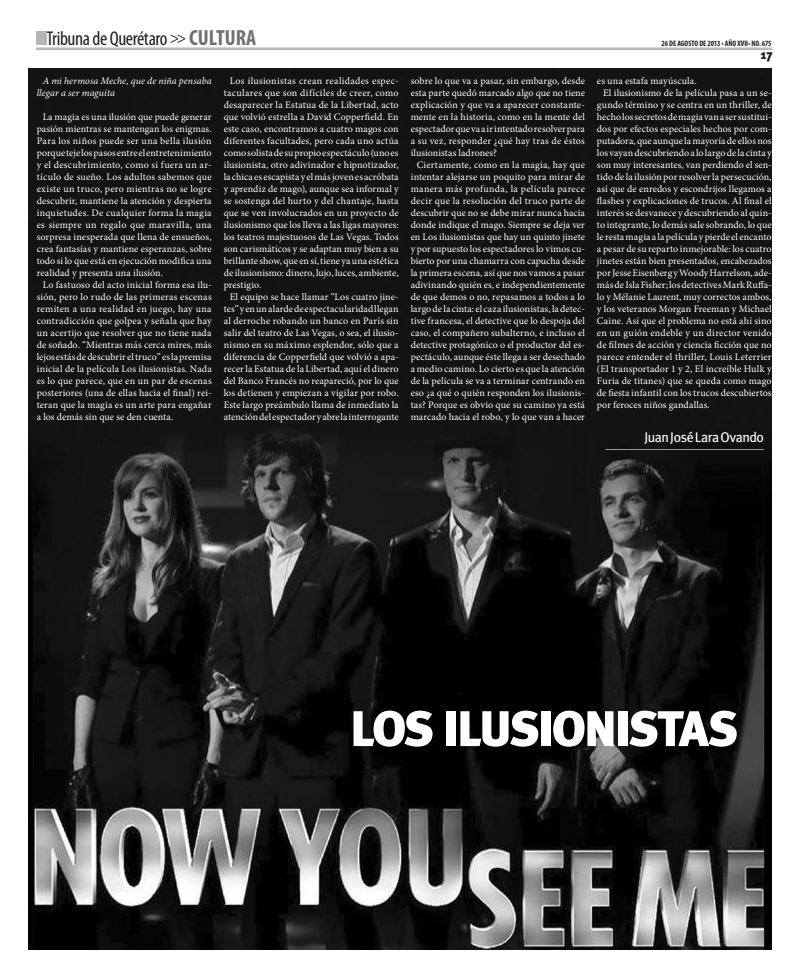
<style>
.page{position:relative;width:808px;height:978px;background:#fff}
.page>*{position:absolute;margin:0;border:0;box-sizing:border-box;transform-origin:0 0}
.t1{font:900 50px "Meta Plus";letter-spacing:-.05em;color:#fff}
.t2{font:condensed 20px "Myriad Pro";letter-spacing:-.02em;color:#241f1f}
.t3{font:14px "Meta Plus";letter-spacing:-.035em;color:#fff}
.t4{font:900 12.9px "Meta Plus";color:#241f1f}
.t5{font:10px/12px "Minion Pro";letter-spacing:.005em;color:#fff;text-align:justify}
.t6{font:italic 10px/12px "Minion Pro";letter-spacing:.005em;color:#fff}
.t7{font:700 condensed 7.9px "Myriad Pro";color:#241f1f}
.s1{font-size:16px}
.s2{font-weight:700;font-size:22px;color:#717072}
</style>
<div class="page">
<img style="left:28px;top:69px;width:744px;height:881px">
<hr style="left:36px;top:48px;width:736px;height:1px;background:#b5b5b6">
<hr style="left:36px;top:49px;width:736px;height:1px;background:#b5b5b6">
<div style="left:36px;top:31px;width:10px;height:14px;background:#b5b5b6"></div>
<hr style="left:605px;top:449px;width:159px;height:1px;background:#969698">
<h2 class="t2" style="left:47px;top:26px;width:211px">Tribuna de Querétaro <span class="s1">&gt;&gt;</span> <span class="s2">CULTURA</span></h2>
<p class="t6" style="left:37px;top:75px;width:176px;text-indent:6px">A mi hermosa Meche, que de niña pensaba llegar a ser maguita</p>
<p class="t5" style="left:37px;top:111px;width:176px;text-indent:6px">La magia es una ilusión que puede generar pasión mientras se mantengan los enigmas.<br>Para los niños puede ser una bella ilusión porque teje los pasos entre el entretenimiento y el descubrimiento, como si fuera un ar&shy;tículo de sueño. Los adultos sabemos que existe un truco, pero mientras no se logre descubrir, mantiene la atención y despierta inquietudes. De cualquier forma la magia es siempre un regalo que maravilla, una sorpresa inesperada que llena de ensueños, crea fantasías y mantiene esperanzas, sobre todo si lo que está en ejecución modifica una realidad y presenta una ilusión.</p>
<p class="t5" style="left:37px;top:279px;width:177px;text-indent:6px">Lo fastuoso del acto inicial forma esa ilu&shy;sión, pero lo rudo de las primeras escenas remiten a una realidad en juego, hay una contradicción que golpea y señala que hay un acertijo que resolver que no tiene nada de soñado. “Mientras más cerca mires, más lejos estás de descubrir el truco” es la premisa inicial de la película Los ilusionistas. Nada es lo que parece, que en un par de escenas posteriores (una de ellas hacia el final) rei&shy;teran que la magia es un arte para engañar a los demás sin que se den cuenta.</p>
<p class="t5" style="left:224px;top:75px;width:177px;text-indent:6px">Los ilusionistas crean realidades espec&shy;taculares que son difíciles de creer, como desaparecer la Estatua de la Libertad, acto que volvió estrella a David Copperfield. En este caso, encontramos a cuatro magos con diferentes facultades, pero cada uno actúa como solista de su propio espectáculo (uno es ilusionista, otro adivinador e hipnotizador, la chica es escapista y el más joven es acróbata y aprendiz de mago), aunque sea informal y se sostenga del hurto y del chantaje, hasta que se ven involucrados en un proyecto de ilusionismo que los lleva a las ligas mayores: los teatros majestuosos de Las Vegas. Todos son carismáticos y se adaptan muy bien a su brillante show, que en sí, tiene ya una estética de ilusionismo: dinero, lujo, luces, ambiente, prestigio.</p>
<p class="t5" style="left:224px;top:291px;width:176px;text-indent:6px">El equipo se hace llamar “Los cuatro jine&shy;tes” y en un alarde de espectacularidad llegan al derroche robando un banco en París sin salir del teatro de Las Vegas, o sea, el ilusio&shy;nismo en su máximo esplendor, sólo que a diferencia de Copperfield que volvió a apa&shy;recer la Estatua de la Libertad, aquí el dinero del Banco Francés no reapareció, por lo que los detienen y empiezan a vigilar por robo.<br>Este largo preámbulo llama de inmediato la atención del espectador y abre la interrogante</p>
<p class="t5" style="left:411px;top:75px;width:176px">sobre lo que va a pasar, sin embargo, desde esta parte quedó marcado algo que no tiene explicación y que va a aparecer constante&shy;mente en la historia, como en la mente del espectador que va a ir intentado resolver para a su vez, responder ¿qué hay tras de éstos ilusionistas ladrones?</p>
<p class="t5" style="left:411px;top:159px;width:176px;text-align:center">Ciertamente, como en la magia, hay que intentar alejarse un poquito para mirar de manera más profunda, la película parece decir que la resolución del truco parte de descubrir que no se debe mirar nunca hacia donde indique el mago. Siempre se deja ver en Los ilusionistas que hay un quinto jinete y por supuesto los espectadores lo vimos cu&shy;bierto por una chamarra con capucha desde la primera escena, así que nos vamos a pasar adivinando quién es, e independientemente de que demos o no, repasamos a todos a lo largo de la cinta: el caza ilusionistas, la detec&shy;tive francesa, el detective que lo despoja del caso, el compañero subalterno, e incluso el detective protagónico o el productor del es&shy;pectáculo, aunque éste llega a ser desechado a medio camino. Lo cierto es que la atención de la película se va a terminar centrando en eso ¿a qué o quién responden los ilusionis&shy;tas? Porque es obvio que su camino ya está marcado hacia el robo, y lo que van a hacer</p>
<p class="t7" style="left:662px;top:38px;width:111px">26 DE AGOSTO DE 2013 • AÑO XVII• NO. 675</p>
<p class="t4" style="left:761px;top:47px;width:13px">17</p>
<p class="t5" style="left:597px;top:75px;width:101px">es una estafa mayúscula.</p>
<p class="t5" style="left:603px;top:87px;width:170px">El ilusionismo de la película pasa a un se-</p>
<p class="t5" style="left:597px;top:99px;width:176px">gundo término y se centra en un thriller, de</p>
<p class="t5" style="left:597px;top:111px;width:176px">hecho los secretos de magia van a ser sustitui-</p>
<p class="t5" style="left:597px;top:123px;width:176px">dos por efectos especiales hechos por com-</p>
<p class="t5" style="left:597px;top:135px;width:176px">putadora, que aunque la mayoría de ellos nos</p>
<p class="t5" style="left:597px;top:147px;width:176px">los vayan descubriendo a lo largo de la cinta y</p>
<p class="t5" style="left:597px;top:159px;width:176px">son muy interesantes, van perdiendo el sen-</p>
<p class="t5" style="left:597px;top:171px;width:176px">tido de la ilusión por resolver la persecución,</p>
<p class="t5" style="left:597px;top:183px;width:176px">así que de enredos y escondrijos llegamos a</p>
<p class="t5" style="left:597px;top:195px;width:176px">flashes y explicaciones de trucos. Al final el</p>
<p class="t5" style="left:597px;top:207px;width:176px">interés se desvanece y descubriendo al quin-</p>
<p class="t5" style="left:597px;top:219px;width:176px">to integrante, lo demás sale sobrando, lo que</p>
<p class="t5" style="left:597px;top:231px;width:176px">le resta magia a la película y pierde el encanto</p>
<p class="t5" style="left:597px;top:243px;width:176px">a pesar de su reparto inmejorable: los cuatro</p>
<p class="t5" style="left:597px;top:255px;width:176px">jinetes están bien presentados, encabezados</p>
<p class="t5" style="left:597px;top:267px;width:176px">por Jesse Eisenberg y Woody Harrelson, ade-</p>
<p class="t5" style="left:597px;top:279px;width:176px">más de Isla Fisher; los detectives Mark Ruffa-</p>
<p class="t5" style="left:597px;top:291px;width:176px">lo y Mélanie Laurent, muy correctos ambos,</p>
<p class="t5" style="left:597px;top:303px;width:176px">y los veteranos Morgan Freeman y Michael</p>
<p class="t5" style="left:597px;top:315px;width:176px">Caine. Así que el problema no está ahí sino</p>
<p class="t5" style="left:597px;top:327px;width:176px">en un guión endeble y un director venido</p>
<p class="t5" style="left:597px;top:339px;width:176px">de filmes de acción y ciencia ficción que no</p>
<p class="t5" style="left:597px;top:351px;width:176px">parece entender el thriller, Louis Leterrier</p>
<p class="t5" style="left:597px;top:363px;width:176px">(El transportador 1 y 2, El increíble Hulk y</p>
<p class="t5" style="left:597px;top:375px;width:176px">Furia de titanes) que se queda como mago</p>
<p class="t5" style="left:597px;top:387px;width:176px">de fiesta infantil con los trucos descubiertos</p>
<p class="t5" style="left:597px;top:399px;width:114px">por feroces niños gandallas.</p>
<h3 class="t3" style="left:644px;top:429px;width:121px">Juan José Lara Ovando</h3>
<h1 class="t1" style="left:350px;top:699px;width:390px">LOS ILUSIONISTAS</h1>
</div>
